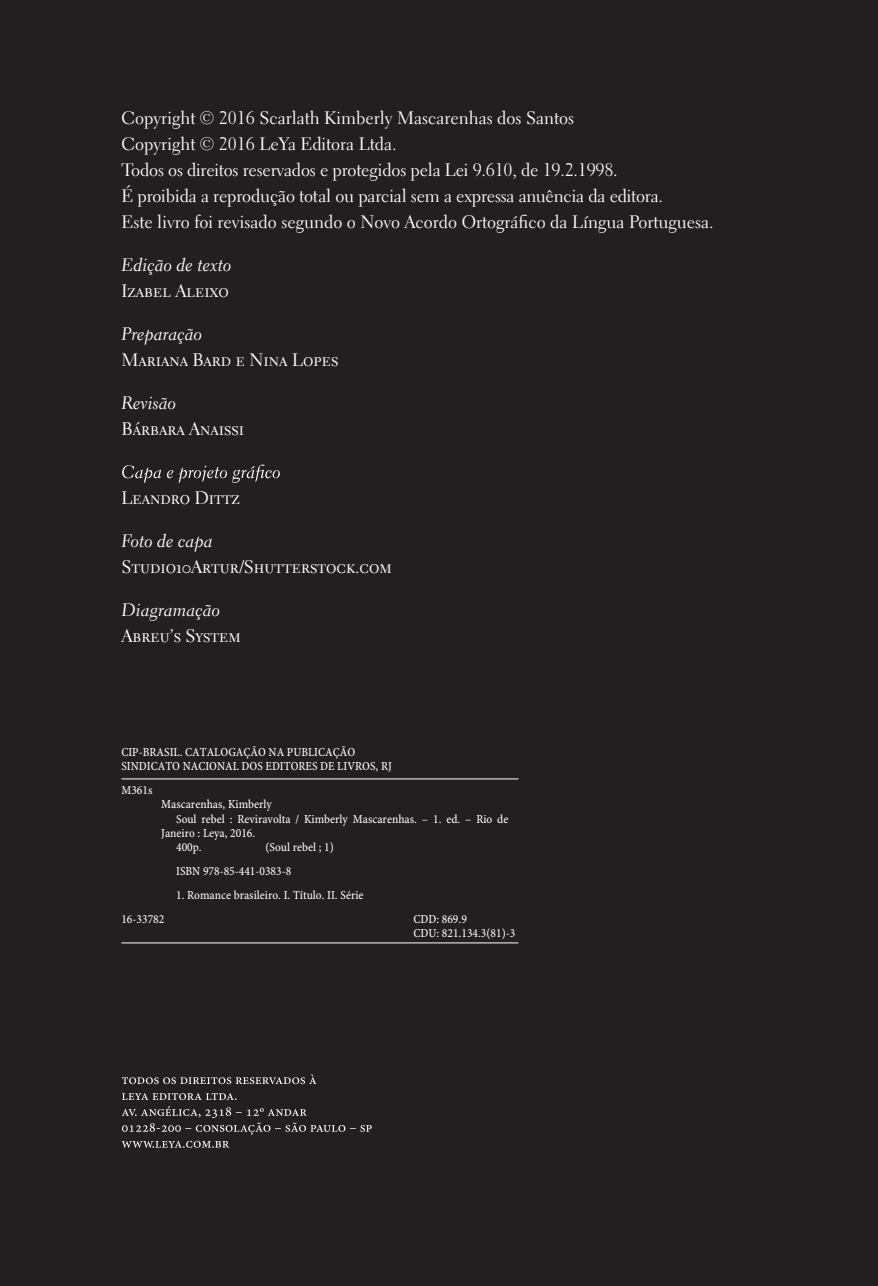
<style>
.page{position:relative;width:878px;height:1286px;background:#231f20}
.page>*{position:absolute;margin:0;border:0;box-sizing:border-box;transform-origin:0 0}
.t1{font:18px/26px "Electra LH";color:#fff}
.t2{font:18px "Electra LH Regular SC";color:#fff}
.t3{font:18px "Electra LT Std Cursive";color:#fff}
.t4{font:12.4px/14.2px "Minion Pro Cn Capt";color:#fff}
</style>
<div class="page">
<svg style="left:122px;top:465px;width:158px;height:18px"></svg>
<hr style="left:121px;top:778px;width:397px;height:1px;background:#fff">
<hr style="left:121px;top:942px;width:397px;height:1px;background:#fff">
<svg style="left:122px;top:1074px;width:194px;height:10px"></svg>
<svg style="left:122px;top:1093px;width:114px;height:7px"></svg>
<svg style="left:122px;top:1106px;width:250px;height:29px"></svg>
<svg style="left:122px;top:1141px;width:107px;height:7px"></svg>
<p class="t1" style="left:121px;top:105px;width:593px">Copyright © 2016 Scarlath Kimberly Mascarenhas dos Santos<br>Copyright © 2016 LeYa Editora Ltda.<br>Todos os direitos reservados e protegidos pela Lei 9.610, de 19.2.1998.<br>É proibida a reprodução total ou parcial sem a expressa anuência da editora.<br>Este livro foi revisado segundo o Novo Acordo Ortográfico da Língua Portuguesa.</p>
<h1 class="t3" style="left:121px;top:254px;width:111px">Edição de texto</h1>
<h1 class="t2" style="left:121px;top:280px;width:109px">Izabel Aleixo</h1>
<h1 class="t3" style="left:121px;top:323px;width:82px">Preparação</h1>
<h1 class="t2" style="left:121px;top:349px;width:219px">Mariana Bard e Nina Lopes</h1>
<h1 class="t3" style="left:121px;top:392px;width:56px">Revisão</h1>
<h1 class="t2" style="left:121px;top:418px;width:124px">Bárbara Anaissi</h1>
<h1 class="t2" style="left:121px;top:487px;width:120px">Leandro Dittz</h1>
<h1 class="t3" style="left:121px;top:530px;width:93px">Foto de capa</h1>
<h1 class="t2" style="left:121px;top:556px;width:272px">Studio10Artur/Shutterstock.com</h1>
<h1 class="t3" style="left:121px;top:599px;width:100px">Diagramação</h1>
<h1 class="t2" style="left:121px;top:625px;width:121px">Abreu’s System</h1>
<p class="t4" style="left:121px;top:746px;width:272px">CIP-BRASIL. CATALOGAÇÃO NA PUBLICAÇÃO<br>SINDICATO NACIONAL DOS EDITORES DE LIVROS, RJ</p>
<p class="t4" style="left:121px;top:784px;width:33px">M361s</p>
<p class="t4" style="left:161px;top:798px;width:112px">Mascarenhas, Kimberly</p>
<p class="t4" style="left:176px;top:812px;width:334px">Soul rebel : Reviravolta / Kimberly Mascarenhas. – 1. ed. – Rio de</p>
<p class="t4" style="left:161px;top:826px;width:96px">Janeiro : Leya, 2016.</p>
<p class="t4" style="left:176px;top:840px;width:27px">400p.</p>
<p class="t4" style="left:176px;top:835px;width:159px;line-height:24.2px;text-indent:89px">(Soul rebel ; 1)<br>ISBN 978-85-441-0383-8</p>
<p class="t4" style="left:176px;top:889px;width:189px">1. Romance brasileiro. I. Título. II. Série</p>
<p class="t4" style="left:121px;top:913px;width:44px">16-33782</p>
<p class="t4" style="left:413px;top:913px;width:103px">CDD: 869.9<br>CDU: 821.134.3(81)-3</p>
</div>
